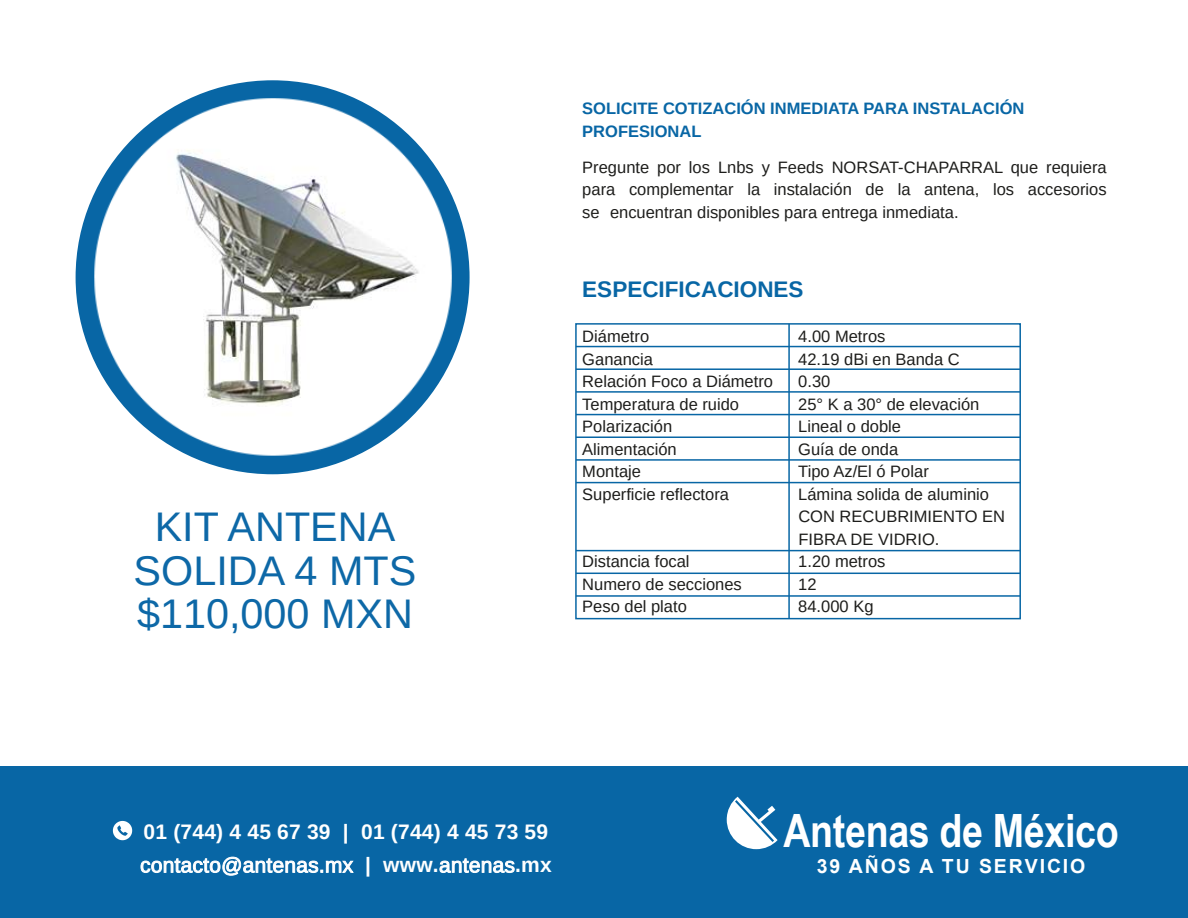
<style>
.page{position:relative;width:1188px;height:918px;background:#fff}
.page>*{position:absolute;margin:0;border:0;box-sizing:border-box;transform-origin:0 0}
.t1{font:700 45.9px "Arial Narrow";letter-spacing:-.01em;color:#fff}
.t2{font:41.4px/43.5px "Arimo";color:#0d68a7;text-align:center}
.t3{font:700 22.5px "Arimo";color:#0866a5}
.t4{font:700 21px/33.8px "Arimo";letter-spacing:.01em;color:#fff}
.t5{font:700 19.5px "Arial";letter-spacing:.095em;color:#fff}
.t6{font:16.5px/22.5px "Arimo";color:#1d1d1b;text-align:justify}
.t7{font:700 16.5px/22.5px "Arimo";color:#0866a5}
.s1{font-weight:400}
</style>
<div class="page">
<div style="left:76px;top:80px;width:394px;height:394px;background:#0866a5;border-radius:50%"></div>
<div style="left:575px;top:323px;width:446px;height:296px;border:2px solid #0866a5"></div>
<hr style="left:576px;top:595px;width:444px;height:2px;background:#0866a5">
<hr style="left:576px;top:573px;width:444px;height:1px;background:#0866a5">
<hr style="left:576px;top:550px;width:444px;height:1px;background:#0866a5">
<hr style="left:576px;top:482px;width:444px;height:1px;background:#0866a5">
<hr style="left:576px;top:459px;width:444px;height:2px;background:#0866a5">
<hr style="left:576px;top:436px;width:444px;height:2px;background:#0866a5">
<hr style="left:576px;top:414px;width:444px;height:1px;background:#0866a5">
<hr style="left:576px;top:391px;width:444px;height:2px;background:#0866a5">
<hr style="left:576px;top:368px;width:444px;height:2px;background:#0866a5">
<hr style="left:576px;top:346px;width:444px;height:1px;background:#0866a5">
<hr style="left:788px;top:324px;width:2px;height:295px;background:#0866a5">
<img style="left:75px;top:96px;width:395px;height:362px">
<div style="left:0;top:766px;width:1188px;height:152px;background:#0866a5"></div>
<svg style="left:727px;top:797px;width:51px;height:52px"></svg>
<svg style="left:113px;top:821px;width:19px;height:19px"></svg>
<h2 class="t2" style="left:134px;top:506px;width:284px">KIT ANTENA<br>SOLIDA 4 MTS $110,000 MXN</h2>
<p class="t7" style="left:582px;top:98px;width:444px">SOLICITE COTIZACIÓN INMEDIATA PARA INSTALACIÓN<br>PROFESIONAL</p>
<p class="t6" style="left:582px;top:156px;width:526px">Pregunte por los Lnbs y Feeds NORSAT-CHAPARRAL que requiera para complementar la instalación de la antena, los accesorios se encuentran disponibles para entrega inmediata.</p>
<h3 class="t3" style="left:582px;top:274px;width:223px">ESPECIFICACIONES</h3>
<p class="t6" style="left:582px;top:326px;width:68px">Diámetro</p>
<p class="t6" style="left:798px;top:326px;width:89px">4.00 Metros</p>
<p class="t6" style="left:582px;top:348px;width:72px">Ganancia</p>
<p class="t6" style="left:798px;top:348px;width:163px">42.19 dBi en Banda C</p>
<p class="t6" style="left:582px;top:371px;width:192px">Relación Foco a Diámetro</p>
<p class="t6" style="left:798px;top:371px;width:34px">0.30</p>
<p class="t6" style="left:582px;top:393px;width:158px">Temperatura de ruido</p>
<p class="t6" style="left:798px;top:393px;width:183px">25° K a 30° de elevación</p>
<p class="t6" style="left:582px;top:416px;width:91px">Polarización</p>
<p class="t6" style="left:798px;top:416px;width:104px">Lineal o doble</p>
<p class="t6" style="left:582px;top:438px;width:96px">Alimentación</p>
<p class="t6" style="left:798px;top:438px;width:101px">Guía de onda</p>
<p class="t6" style="left:582px;top:461px;width:60px">Montaje</p>
<p class="t6" style="left:798px;top:461px;width:132px">Tipo Az/El ó Polar</p>
<p class="t6" style="left:582px;top:483px;width:148px">Superficie reflectora</p>
<p class="t6" style="left:798px;top:483px;width:208px;text-align:left">Lámina solida de aluminio<br>CON RECUBRIMIENTO EN<br>FIBRA DE VIDRIO.</p>
<p class="t6" style="left:582px;top:551px;width:109px">Distancia focal</p>
<p class="t6" style="left:798px;top:551px;width:89px">1.20 metros</p>
<p class="t6" style="left:582px;top:573px;width:161px">Numero de secciones</p>
<p class="t6" style="left:798px;top:573px;width:20px">12</p>
<p class="t6" style="left:582px;top:596px;width:106px">Peso del plato</p>
<p class="t6" style="left:798px;top:596px;width:77px">84.000 Kg</p>
<p class="t4" style="left:140px;top:815px;width:413px">01 (744) 4 45 67 39 | 01 (744) 4 45 73 59 <span class="s1">contacto@antenas.mx</span> | www.<span class="s1">antenas</span>.mx</p>
<h1 class="t1" style="left:783px;top:796px;width:337px">Antenas de México</h1>
<p class="t5" style="left:817px;top:853px;width:270px">39 AÑOS A TU SERVICIO</p>
</div>
